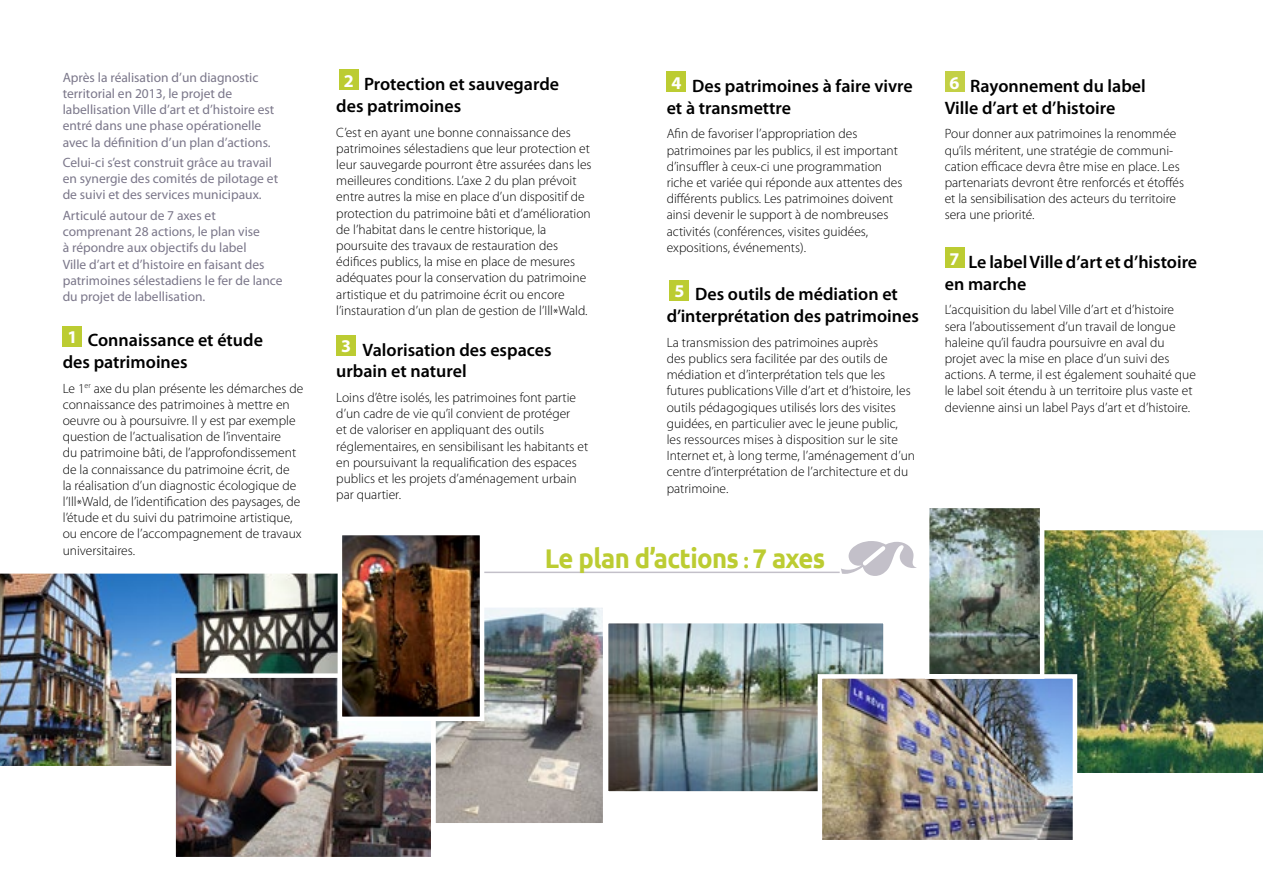
<style>
.page{position:relative;width:1263px;height:893px;background:#fff}
.page>*{position:absolute;margin:0;border:0;box-sizing:border-box;transform-origin:0 0}
.t1{font:60.6px "Type Embellishments One Let Plain";color:#878293}
.t2{font:700 27px "Ubuntu";letter-spacing:-.025em;color:#bccc32;scale:.95 1}
.t3{font:600 18px/21.6px "Myriad Pro";color:#000}
.t4{font:300 13.5px/16.2px "Myriad Pro";color:#000}
.t5{font:13.5px/16.2px "Myriad Pro";color:#7b778a}
.s1{font-size:21px}
</style>
<div class="page">
<img style="left:0;top:573px;width:338px;height:193px">
<img style="left:176px;top:678px;width:254px;height:178px">
<div style="left:171px;top:673px;width:264px;height:188px;border:4px solid #fff"></div>
<div style="left:667px;top:72px;width:19px;height:20px;background:#bccc32"></div>
<div style="left:670px;top:280px;width:19px;height:20px;background:#bccc32"></div>
<div style="left:945px;top:72px;width:19px;height:20px;background:#c3d045"></div>
<div style="left:945px;top:248px;width:19px;height:20px;background:#bccc32"></div>
<img style="left:957px;top:530px;width:306px;height:243px">
<hr style="left:427px;top:572px;width:413px;height:1px;background:#878293">
<img style="left:609px;top:624px;width:274px;height:167px">
<div style="left:604px;top:619px;width:284px;height:177px;border:4px solid #fff"></div>
<img style="left:436px;top:608px;width:166px;height:214px">
<div style="left:431px;top:603px;width:176px;height:224px;border:4px solid #fff"></div>
<div style="left:339px;top:70px;width:20px;height:20px;background:#bccc32"></div>
<div style="left:336px;top:335px;width:20px;height:21px;background:#bccc32"></div>
<img style="left:823px;top:679px;width:249px;height:160px">
<div style="left:818px;top:674px;width:259px;height:170px;border:4px solid #fff"></div>
<img style="left:930px;top:509px;width:109px;height:164px">
<div style="left:925px;top:504px;width:119px;height:175px;border:4px solid #fff"></div>
<div style="left:63px;top:326px;width:19px;height:20px;background:#bccc32"></div>
<img style="left:343px;top:536px;width:136px;height:180px">
<div style="left:338px;top:531px;width:146px;height:190px;border:4px solid #fff"></div>
<p class="t5" style="left:63px;top:69px;width:213px">Après la réalisation d’un diagnostic territorial en 2013, le projet de labellisation Ville d’art et d’histoire est entré dans une phase opérationelle avec la définition d’un plan d’actions.</p>
<p class="t5" style="left:63px;top:154px;width:217px">Celui-ci s’est construit grâce au travail en synergie des comités de pilotage et de suivi et des services municipaux.</p>
<p class="t5" style="left:63px;top:207px;width:221px">Articulé autour de 7 axes et comprenant 28 actions, le plan vise<br>à répondre aux objectifs du label<br>Ville d’art et d’histoire en faisant des patrimoines sélestadiens le fer de lance du projet de labellisation.</p>
<h3 class="t3" style="left:63px;top:329px;width:202px"><sup>1</sup> Connaissance et étude des patrimoines</h3>
<p class="t4" style="left:63px;top:380px;width:242px">Le 1<sup>er</sup> axe du plan présente les démarches de connaissance des patrimoines à mettre en oeuvre ou à poursuivre. Il y est par exemple question de l’actualisation de l’inventaire<br>du patrimoine bâti, de l’approfondissement de la connaissance du patrimoine écrit, de<br>la réalisation d’un diagnostic écologique de l’Ill*Wald, de l’identification des paysages, de l’étude et du suivi du patrimoine artistique, ou encore de l’accompagnement de travaux universitaires.</p>
<h3 class="t3" style="left:336px;top:73px;width:224px;text-indent:8px"><sup>2</sup> Protection et sauvegarde des patrimoines</h3>
<p class="t4" style="left:336px;top:124px;width:257px">C’est en ayant une bonne connaissance des patrimoines sélestadiens que leur protection et leur sauvegarde pourront être assurées dans les meilleures conditions. L’axe 2 du plan prévoit entre autres la mise en place d’un dispositif de protection du patrimoine bâti et d’amélioration de l’habitat dans le centre historique, la poursuite des travaux de restauration des édifices publics, la mise en place de mesures adéquates pour la conservation du patrimoine artistique et du patrimoine écrit ou encore l’instauration d’un plan de gestion de l’Ill*Wald.</p>
<h3 class="t3" style="left:336px;top:338px;width:217px"><sup>3</sup> Valorisation des espaces urbain et naturel</h3>
<p class="t4" style="left:336px;top:389px;width:254px">Loins d’être isolés, les patrimoines font partie d’un cadre de vie qu’il convient de protéger<br>et de valoriser en appliquant des outils réglementaires, en sensibilisant les habitants et en poursuivant la requalification des espaces publics et les projets d’aménagement urbain par quartier.</p>
<h3 class="t3" style="left:667px;top:75px;width:248px"><sup>4</sup> Des patrimoines à faire vivre et à transmettre</h3>
<p class="t4" style="left:667px;top:126px;width:237px">Afin de favoriser l’appropriation des patrimoines par les publics, il est important d’insuffler à ceux-ci une programmation riche et variée qui réponde aux attentes des différents publics. Les patrimoines doivent ainsi devenir le support à de nombreuses activités (conférences, visites guidées, expositions, événements).</p>
<h3 class="t3" style="left:667px;top:283px;width:254px;text-indent:8px"><sup>5</sup> Des outils de médiation et d’interprétation des patrimoines</h3>
<p class="t4" style="left:667px;top:334px;width:250px">La transmission des patrimoines auprès<br>des publics sera facilitée par des outils de médiation et d’interprétation tels que les futures publications Ville d’art et d’histoire, les outils pédagogiques utilisés lors des visites guidées, en particulier avec le jeune public, les ressources mises à disposition sur le site Internet et, à long terme, l’aménagement d’un centre d’interprétation de l’architecture et du patrimoine.</p>
<h2 class="t2" style="left:545px;top:541px;width:297px">Le plan d’actions <span class="s1">:</span> 7 axes</h2>
<h1 class="t1" style="left:838px;top:534px;width:83px">_</h1>
<h3 class="t3" style="left:945px;top:75px;width:203px"><sup>6</sup> Rayonnement du label<br>Ville d’art et d’histoire</h3>
<p class="t4" style="left:945px;top:126px;width:241px">Pour donner aux patrimoines la renommée qu’ils méritent, une stratégie de communi&shy;cation efficace devra être mise en place. Les partenariats devront être renforcés et étoffés et la sensibilisation des acteurs du territoire sera une priorité.</p>
<h3 class="t3" style="left:945px;top:251px;width:254px"><sup>7</sup> Le label Ville d’art et d’histoire en marche</h3>
<p class="t4" style="left:945px;top:302px;width:253px">L’acquisition du label Ville d’art et d’histoire sera l’aboutissement d’un travail de longue haleine qu’il faudra poursuivre en aval du projet avec la mise en place d’un suivi des actions. A terme, il est également souhaité que le label soit étendu à un territoire plus vaste et devienne ainsi un label Pays d’art et d’histoire.</p>
</div>
